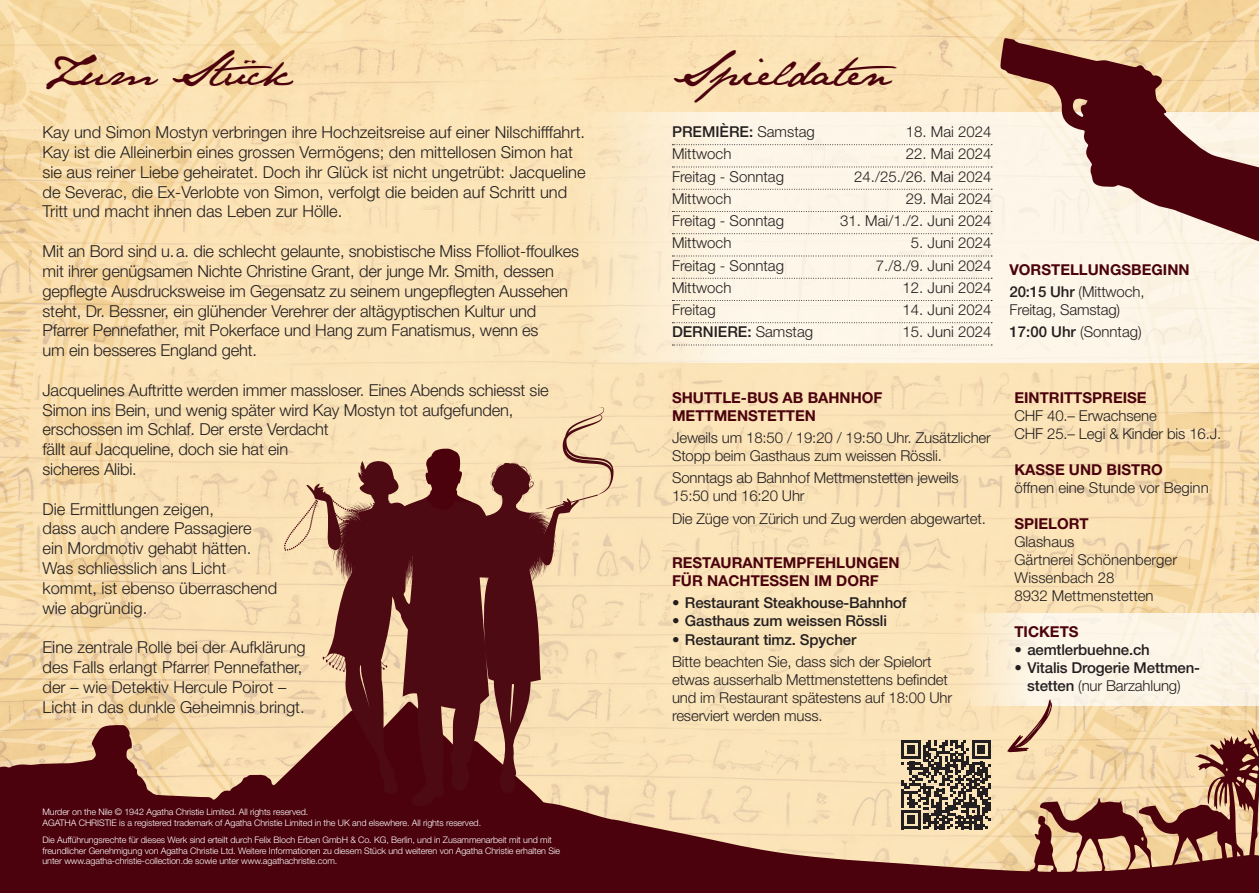
<style>
.page{position:relative;width:1259px;height:893px;background:#fff}
.page>*{position:absolute;margin:0;border:0;box-sizing:border-box;transform-origin:0 0}
.t1{font:39.9px "Jane Austen";color:#4b020c}
.t2{font:300 16.5px/19.8px "Helvetica Neue LT Std";letter-spacing:-.01em;color:#231f20}
.t3{font:300 15px/18px "Helvetica Neue LT Std";letter-spacing:-.01em;color:#231f20}
.t4{font:500 15px/18px "Helvetica Neue LT Std";letter-spacing:-.01em;color:#231f20;text-align:center}
.t5{font:700 15px/18px "Helvetica Neue LT Std";color:#4b020c}
.t6{font:300 9px/10.8px "Helvetica Neue LT Std";letter-spacing:-.01em;color:#fff}
.s1{font-weight:300}
.s2{font-weight:500;color:#231f20}
.s3{font-weight:300;color:#231f20}
.s4{font-weight:500}
</style>
<div class="page">
<img style="left:0;top:0;width:1259px;height:820px">
<svg style="left:569px;top:112px;width:690px;height:251px;background:#fcf1df"></svg>
<svg style="left:955px;top:613px;width:304px;height:92px;background:#fcf1df"></svg>
<svg style="left:672px;top:144px;width:320px;height:1px"></svg>
<svg style="left:672px;top:167px;width:320px;height:1px"></svg>
<svg style="left:672px;top:189px;width:320px;height:1px"></svg>
<svg style="left:672px;top:211px;width:320px;height:1px"></svg>
<svg style="left:672px;top:233px;width:320px;height:1px"></svg>
<svg style="left:672px;top:256px;width:320px;height:1px"></svg>
<svg style="left:672px;top:278px;width:320px;height:1px"></svg>
<svg style="left:672px;top:300px;width:320px;height:1px"></svg>
<svg style="left:672px;top:322px;width:320px;height:1px"></svg>
<svg style="left:672px;top:345px;width:320px;height:1px"></svg>
<svg style="left:1000px;top:38px;width:259px;height:228px;background:#be9c8e"></svg>
<svg style="left:901px;top:740px;width:89px;height:80px;background:#7c705f"></svg>
<svg style="left:617px;top:820px;width:390px;height:73px;background:#925f52"></svg>
<svg style="left:0;top:656px;width:617px;height:237px;background:#884f45"></svg>
<svg style="left:1007px;top:699px;width:252px;height:194px;background:#c1987b"></svg>
<svg style="left:284px;top:500px;width:22px;height:51px"></svg>
<svg style="left:306px;top:407px;width:307px;height:399px;background:#a37563"></svg>
<svg style="left:425px;top:448px;width:47px;height:63px;background:#804640"></svg>
<h1 class="t1" style="left:43px;top:48px;width:253px">Zum Stück</h1>
<h1 class="t1" style="left:672px;top:48px;width:226px">Spieldaten</h1>
<p class="t2" style="left:43px;top:122px;width:544px">Kay und Simon Mostyn verbringen ihre Hochzeitsreise auf einer Nilschifffahrt.<br>Kay ist die Alleinerbin eines grossen Vermögens; den mittellosen Simon hat sie aus reiner Liebe geheiratet. Doch ihr Glück ist nicht ungetrübt: Jacqueline de Severac, die Ex-Verlobte von Simon, verfolgt die beiden auf Schritt und Tritt und macht ihnen das Leben zur Hölle.</p>
<p class="t2" style="left:43px;top:241px;width:538px">Mit an Bord sind u.a. die schlecht gelaunte, snobistische Miss Ffolliot-ffoulkes mit ihrer genügsamen Nichte Christine Grant, der junge Mr. Smith, dessen gepflegte Ausdrucksweise im Gegensatz zu seinem ungepflegten Aussehen steht, Dr. Bessner, ein glühender Verehrer der altägyptischen Kultur und Pfarrer Pennefather, mit Pokerface und Hang zum Fanatismus, wenn es<br>um ein besseres England geht.</p>
<p class="t2" style="left:43px;top:380px;width:508px">Jacquelines Auftritte werden immer massloser. Eines Abends schiesst sie Simon ins Bein, und wenig später wird Kay Mostyn tot aufgefunden, erschossen im Schlaf. Der erste Verdacht<br>fällt auf Jacqueline, doch sie hat ein<br>sicheres Alibi.</p>
<p class="t2" style="left:43px;top:498px;width:236px">Die Ermittlungen zeigen,<br>dass auch andere Passagiere<br>ein Mordmotiv gehabt hätten.<br>Was schliesslich ans Licht kommt, ist ebenso überraschend wie abgründig.</p>
<p class="t2" style="left:43px;top:637px;width:265px">Eine zentrale Rolle bei der Aufklärung des Falls erlangt Pfarrer Pennefather, der – wie Detektiv Hercule Poirot – Licht in das dunkle Geheimnis bringt.</p>
<p class="t4" style="left:672px;top:123px;width:144px">PREMIÈRE: <span class="s1">Samstag</span></p>
<p class="t3" style="left:906px;top:123px;width:87px">18. Mai 2024</p>
<p class="t3" style="left:672px;top:145px;width:61px">Mittwoch</p>
<p class="t3" style="left:906px;top:145px;width:87px">22. Mai 2024</p>
<p class="t3" style="left:672px;top:167px;width:113px">Freitag - Sonntag</p>
<p class="t3" style="left:854px;top:167px;width:139px">24./25./26. Mai 2024</p>
<p class="t3" style="left:672px;top:189px;width:61px">Mittwoch</p>
<p class="t3" style="left:906px;top:189px;width:87px">29. Mai 2024</p>
<p class="t3" style="left:672px;top:212px;width:113px">Freitag - Sonntag</p>
<p class="t3" style="left:840px;top:212px;width:153px">31. Mai/1./2. Juni 2024</p>
<p class="t3" style="left:672px;top:234px;width:61px">Mittwoch</p>
<p class="t3" style="left:911px;top:234px;width:82px">5. Juni 2024</p>
<p class="t3" style="left:672px;top:256px;width:113px">Freitag - Sonntag</p>
<p class="t3" style="left:876px;top:256px;width:117px">7./8./9. Juni 2024</p>
<p class="t3" style="left:672px;top:278px;width:61px">Mittwoch</p>
<p class="t3" style="left:902px;top:278px;width:90px">12. Juni 2024</p>
<p class="t3" style="left:672px;top:301px;width:45px">Freitag</p>
<p class="t3" style="left:902px;top:301px;width:90px">14. Juni 2024</p>
<p class="t4" style="left:672px;top:323px;width:143px">DERNIERE: <span class="s1">Samstag</span></p>
<p class="t3" style="left:902px;top:323px;width:90px">15. Juni 2024</p>
<p class="t5" style="left:672px;top:388px;width:212px">SHUTTLE-BUS AB BAHNHOF<br>METTMENSTETTEN</p>
<p class="t3" style="left:672px;top:429px;width:320px">Jeweils um 18:50 / 19:20 / 19:50 Uhr. Zusätzlicher<br>Stopp beim Gasthaus zum weissen Rössli.</p>
<p class="t3" style="left:672px;top:469px;width:288px">Sonntags ab Bahnhof Mettmenstetten jeweils<br>15:50 und 16:20 Uhr</p>
<p class="t3" style="left:672px;top:509px;width:315px">Die Züge von Zürich und Zug werden abgewartet.</p>
<p class="t5" style="left:672px;top:554px;width:229px">RESTAURANTEMPFEHLUNGEN<br>FÜR NACHTESSEN IM DORF</p>
<p class="t4" style="left:672px;top:594px;width:236px">• Restaurant Steakhouse-Bahnhof</p>
<p class="t4" style="left:672px;top:612px;width:216px">• Gasthaus zum weissen Rössli</p>
<p class="t4" style="left:672px;top:630px;width:186px">• Restaurant timz. Spycher</p>
<p class="t3" style="left:672px;top:652px;width:282px">Bitte beachten Sie, dass sich der Spielort etwas ausserhalb Mettmenstettens befindet und im Restaurant spätestens auf 18:00 Uhr reserviert werden muss.</p>
<p class="t5" style="left:1009px;top:258px;width:182px;line-height:22.2px">VORSTELLUNGSBEGINN<br><span class="s2">20:15 Uhr</span> <span class="s3">(Mittwoch,</span></p>
<p class="t3" style="left:1009px;top:298px;width:134px;line-height:22.2px">Freitag, Samstag)<br><span class="s4">17:00 Uhr</span> (Sonntag)</p>
<p class="t5" style="left:1014px;top:388px;width:134px">EINTRITTSPREISE</p>
<p class="t3" style="left:1014px;top:406px;width:208px">CHF 40.– Erwachsene<br>CHF 25.– Legi &amp; Kinder bis 16.J.</p>
<p class="t5" style="left:1014px;top:460px;width:150px">KASSE UND BISTRO</p>
<p class="t3" style="left:1014px;top:478px;width:196px">öffnen eine Stunde vor Beginn</p>
<p class="t5" style="left:1014px;top:514px;width:76px">SPIELORT</p>
<p class="t3" style="left:1014px;top:532px;width:164px">Glashaus<br>Gärtnerei Schönenberger<br>Wissenbach 28<br>8932 Mettmenstetten</p>
<p class="t5" style="left:1014px;top:622px;width:66px">TICKETS</p>
<p class="t4" style="left:1014px;top:640px;width:137px">• aemtlerbuehne.ch</p>
<p class="t4" style="left:1014px;top:658px;width:187px">• Vitalis Drogerie Mettmen&shy;stetten <span class="s1">(nur Barzahlung)</span></p>
<p class="t6" style="left:43px;top:806px;width:440px">Murder on the Nile © 1942 Agatha Christie Limited. All rights reserved.<br>AGATHA CHRISTIE is a registered trademark of Agatha Christie Limited in the UK and elsewhere. All rights reserved.</p>
<p class="t6" style="left:43px;top:834px;width:519px">Die Aufführungsrechte für dieses Werk sind erteilt durch Felix Bloch Erben GmbH &amp; Co. KG, Berlin, und in Zusammenarbeit mit und mit freundlicher Genehmigung von Agatha Christie Ltd. Weitere Informationen zu diesem Stück und weiteren von Agatha Christie erhalten Sie unter www.agatha-christie-collection.de sowie unter www.agathachristie.com.</p>
</div>
